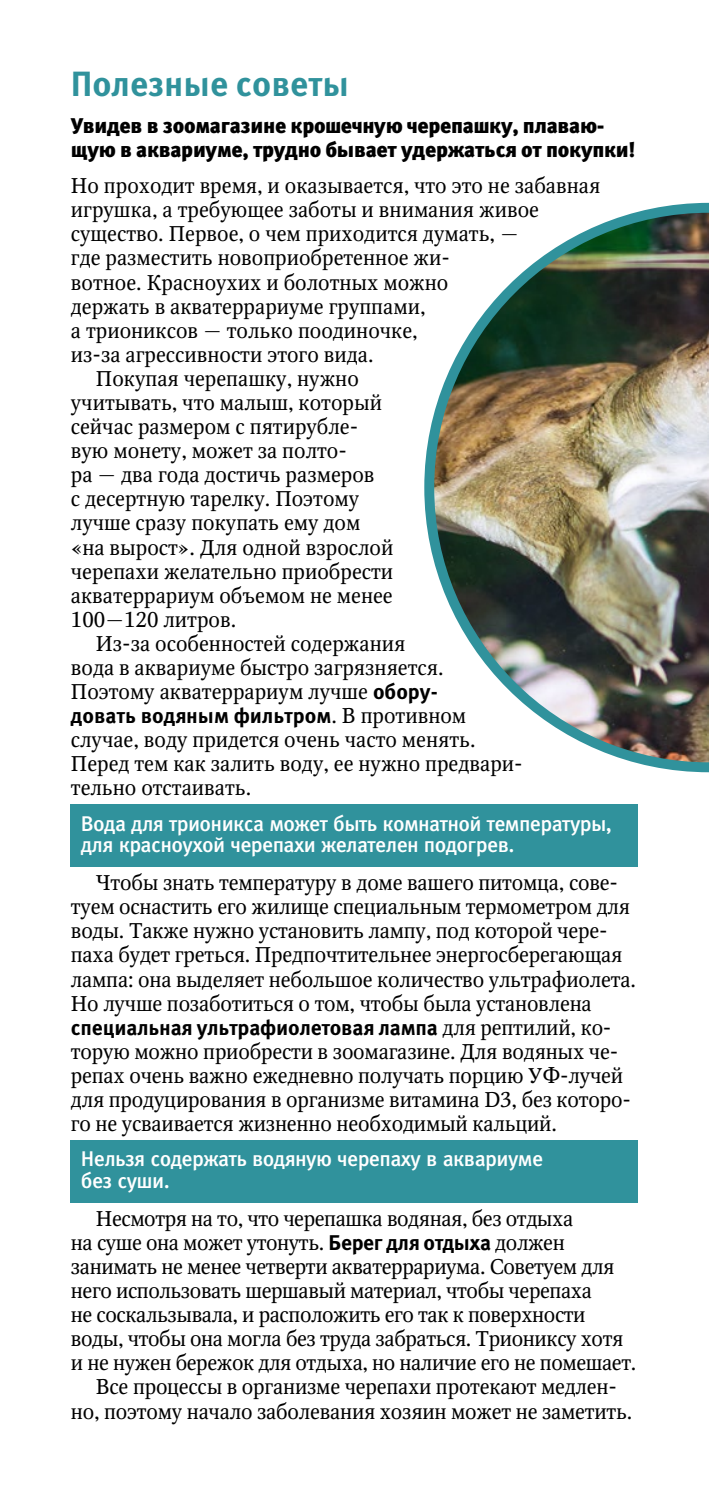
<style>
.page{position:relative;width:709px;height:1489px;background:#fff}
.page>*{position:absolute;margin:0;border:0;box-sizing:border-box;transform-origin:0 0}
.t1{font:700 35px "Meta Pro";color:#30929c}
.t2{font:21.25px/24px "Octava";letter-spacing:-.01em;color:#000}
.t3{font:500 21.25px/21.5px "Meta Pro";letter-spacing:-.03em;color:#fff}
.t4{font:900 21.25px/24px "Meta Pro";letter-spacing:-.015em;color:#000}
.t5{font:700 21.25px "Meta Pro";letter-spacing:-.01em;color:#000}
.s1{font-family:"Meta Pro";font-weight:700}
.s2{font-family:"Octava";font-weight:400}
</style>
<div class="page">
<div style="left:71px;top:804px;width:567px;height:63px;background:#30929c"></div>
<div style="left:71px;top:1139px;width:567px;height:63px;background:#30929c"></div>
<img style="left:424px;top:203px;width:285px;height:569px">
<h1 class="t1" style="left:71px;top:62px;width:279px">Полезные советы</h1>
<p class="t4" style="left:71px;top:114px;width:566px">Увидев в зоомагазине крошечную черепашку, плаваю&shy;щую в аквариуме, трудно бывает удержаться от покупки!</p>
<p class="t2" style="left:71px;top:174px;width:531px">Но проходит время, и оказывается, что это не забавная</p>
<p class="t2" style="left:71px;top:198px;width:469px">игрушка, а требующее заботы и внимания живое</p>
<p class="t2" style="left:71px;top:222px;width:449px">существо. Первое, о чем приходится думать, —</p>
<p class="t2" style="left:71px;top:246px;width:380px">где разместить новоприобретенное жи-</p>
<p class="t2" style="left:71px;top:270px;width:379px">вотное. Красноухих и болотных можно</p>
<p class="t2" style="left:71px;top:294px;width:356px">держать в акватеррариуме группами,</p>
<p class="t2" style="left:71px;top:318px;width:348px">а триониксов — только поодиночке,</p>
<p class="t2" style="left:71px;top:342px;width:304px">из-за агрессивности этого вида.</p>
<p class="t2" style="left:96px;top:366px;width:264px">Покупая черепашку, нужно</p>
<p class="t2" style="left:71px;top:390px;width:312px">учитывать, что малыш, который</p>
<p class="t2" style="left:71px;top:414px;width:289px">сейчас размером с пятирубле-</p>
<p class="t2" style="left:71px;top:438px;width:277px">вую монету, может за полто-</p>
<p class="t2" style="left:71px;top:462px;width:305px">ра — два года достичь размеров</p>
<p class="t2" style="left:71px;top:487px;width:290px">с десертную тарелку. Поэтому</p>
<p class="t2" style="left:71px;top:511px;width:291px">лучше сразу покупать ему дом</p>
<p class="t2" style="left:71px;top:535px;width:324px">«на вырост». Для одной взрослой</p>
<p class="t2" style="left:71px;top:559px;width:324px">черепахи желательно приобрести</p>
<p class="t2" style="left:71px;top:583px;width:323px">акватеррариум объемом не менее</p>
<p class="t2" style="left:71px;top:607px;width:167px">100—120 литров.</p>
<p class="t2" style="left:96px;top:631px;width:311px">Из-за особенностей содержания</p>
<p class="t2" style="left:71px;top:655px;width:374px">вода в аквариуме быстро загрязняется.</p>
<p class="t2" style="left:71px;top:679px;width:368px">Поэтому акватеррариум лучше <span class="s1">обору-</span></p>
<p class="t5" style="left:71px;top:702px;width:397px">довать водяным фильтром<span class="s2">. В противном</span></p>
<p class="t2" style="left:71px;top:727px;width:453px">случае, воду придется очень часто менять.<br>Перед тем как залить воду, ее нужно предвари&shy;тельно отстаивать.</p>
<p class="t3" style="left:81px;top:813px;width:532px">Вода для трионикса может быть комнатной температуры, для красноухой черепахи желателен подогрев.</p>
<p class="t2" style="left:71px;top:870px;width:566px;text-indent:25px">Чтобы знать температуру в доме вашего питомца, сове&shy;туем оснастить его жилище специальным термометром для воды. Также нужно установить лампу, под которой чере&shy;паха будет греться. Предпочтительнее энергосберегающая лампа: она выделяет небольшое количество ультрафиолета.<br>Но лучше позаботиться о том, чтобы была установлена</p>
<p class="t5" style="left:71px;top:1013px;width:542px">специальная ультрафиолетовая лампа <span class="s2">для рептилий, ко-</span></p>
<p class="t2" style="left:71px;top:1039px;width:561px">торую можно приобрести в зоомагазине. Для водяных че&shy;репах очень важно ежедневно получать порцию УФ-лучей для продуцирования в организме витамина D3, без которо&shy;го не усваивается жизненно необходимый кальций.</p>
<p class="t3" style="left:81px;top:1148px;width:464px">Нельзя содержать водяную черепаху в аквариуме без суши.</p>
<p class="t2" style="left:96px;top:1206px;width:479px">Несмотря на то, что черепашка водяная, без отдыха</p>
<p class="t2" style="left:71px;top:1230px;width:495px">на суше она может утонуть. <span class="s1">Берег для отдыха</span> должен</p>
<p class="t2" style="left:71px;top:1254px;width:545px">занимать не менее четверти акватеррариума. Советуем для</p>
<p class="t2" style="left:71px;top:1278px;width:522px">него использовать шершавый материал, чтобы черепаха</p>
<p class="t2" style="left:71px;top:1302px;width:516px">не соскальзывала, и расположить его так к поверхности</p>
<p class="t2" style="left:71px;top:1326px;width:554px">воды, чтобы она могла без труда забраться. Триониксу хотя</p>
<p class="t2" style="left:71px;top:1350px;width:567px">и не нужен бережок для отдыха, но наличие его не помешает.</p>
<p class="t2" style="left:96px;top:1374px;width:522px">Все процессы в организме черепахи протекают медлен-</p>
<p class="t2" style="left:71px;top:1398px;width:563px">но, поэтому начало заболевания хозяин может не заметить.</p>
</div>
